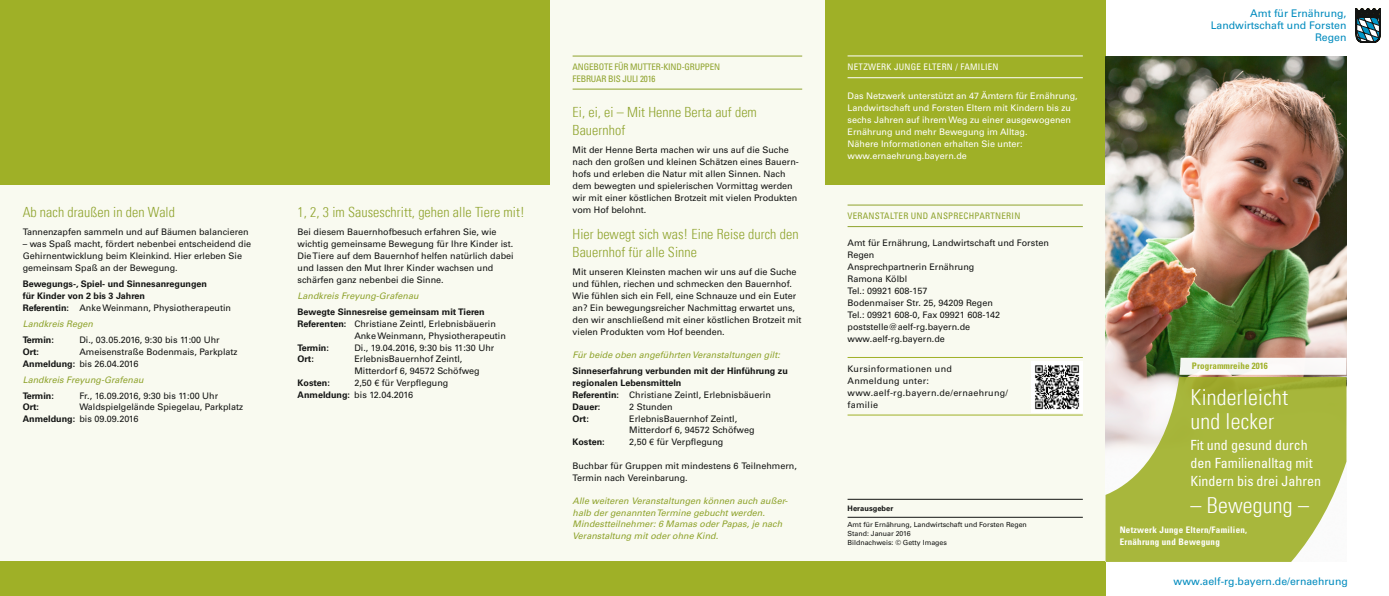
<style>
.page{position:relative;width:1389px;height:596px;background:#fff}
.page>*{position:absolute;margin:0;border:0;box-sizing:border-box;transform-origin:0 0}
.Titel_Hauptueberschr{font:300 condensed 22px/24px "Univers";letter-spacing:.01em;color:#fff}
.Ueberschrift{font:300 condensed 14px/18px "Univers";letter-spacing:.005em;color:#8fa32d}
.Titel_Ueberschrift{font:condensed 14px/18px "Univers LT Pro";color:#fff}
.Titel_Web{font:10.5px/12px "Univers LT Pro 55 Roman";color:#008bbe;text-align:right}
.Fliesstext_vA2{font:9px/12px "Univers LT Pro 55 Roman";color:#131413}
.Fakten{font:9px/11.8px "Univers LT Pro 55 Roman";color:#131413}
.Fliesstext_weiss{font:9px/12px "Univers LT Pro 55 Roman";color:#fff}
.Landkreis_vA4{font:italic 9px/11.8px "Univers LT Pro 55";color:#8fa32d}
.Kursform{font:700 9px/11.8px "Univers LT Pro 65";color:#131413}
.Anmeldung{font:9px/12px "Univers LT Pro 55 Roman";letter-spacing:.03em;color:#131413}
.Fliesstext_vA4{font:9px/12px "Univers LT Pro 55 Roman";color:#131413}
.Landkreis{font:italic 9px "Univers LT Pro 55";color:#8fa32d}
.Fakten_vA1_5{font:9px "Univers LT Pro 55 Roman";color:#131413}
.Titel_Netzwerk{font:700 condensed 9px/12px "Univers LT Pro";letter-spacing:.03em;color:#fff}
.Zwischenuebers_2_Lin{font:condensed 9px/11.5px "Univers LT Pro";letter-spacing:-.02em;color:#8fa32d}
.Fakten-2{font:700 9px "Univers LT Pro 65";color:#131413}
.Zwischenuebers_2_Lin-2{font:condensed 9px "Univers LT Pro";letter-spacing:.03em;color:#8fa32d}
.Zwischenhead_2_Linie{font:condensed 9px "Univers LT Pro";letter-spacing:.03em;color:#fff}
.Titel_Programm_Zeita{font:700 condensed 9px "Univers LT Pro";letter-spacing:.01em;color:#9fb027}
.Fakten_vA1_5-2{font:700 9px "Univers LT Pro 65";color:#131413}
.Impressum_Ueberschri{font:700 7.5px "Univers LT Pro 65";letter-spacing:.01em;color:#131413}
.Impressum{font:7px "Univers LT Pro 55 Roman";color:#131413}
.s1{font-family:"Univers LT Pro 65";font-weight:700}
</style>
<div class="page">
<div style="left:0;top:0;width:1106px;height:595px;background:#f9faf0"></div>
<div style="left:0;top:561px;width:275px;height:34px;background:#9fb027"></div>
<div style="left:275px;top:561px;width:275px;height:34px;background:#9fb027"></div>
<div style="left:550px;top:561px;width:275px;height:34px;background:#9fb027"></div>
<div style="left:825px;top:561px;width:281px;height:34px;background:#9fb027"></div>
<div style="left:0;top:0;width:275px;height:184px;background:#9fb027"></div>
<div style="left:275px;top:0;width:275px;height:184px;background:#9fb027"></div>
<div style="left:825px;top:0;width:281px;height:184px;background:#9fb027"></div>
<img style="left:1106px;top:57px;width:240px;height:320px">
<svg style="left:1179px;top:357px;width:167px;height:17px"></svg>
<svg style="left:1106px;top:377px;width:240px;height:184px;background:#b5c05c"></svg>
<hr style="left:848px;top:205px;width:235px;height:1px;background:#8fa32d">
<hr style="left:848px;top:226px;width:235px;height:1px;background:#8fa32d">
<hr style="left:848px;top:499px;width:235px;height:1px;background:#131413">
<hr style="left:848px;top:516px;width:235px;height:1px;background:#131413">
<hr style="left:848px;top:56px;width:235px;height:1px;background:#fff">
<hr style="left:848px;top:77px;width:235px;height:1px;background:#fff">
<hr style="left:848px;top:357px;width:235px;height:1px;background:#9fb027">
<hr style="left:848px;top:414px;width:235px;height:1px;background:#9fb027">
<img style="left:1032px;top:361px;width:51px;height:51px">
<hr style="left:573px;top:56px;width:229px;height:1px;background:#8fa32d">
<hr style="left:573px;top:89px;width:229px;height:1px;background:#8fa32d">
<svg style="left:1355px;top:8px;width:26px;height:35px"></svg>
<h2 class="Ueberschrift" style="left:23px;top:203px;width:154px">Ab nach draußen in den Wald</h2>
<p class="Fliesstext_vA2" style="left:23px;top:226px;width:227px">Tannenzapfen sammeln und auf Bäumen balancieren</p>
<p class="Fliesstext_vA2" style="left:23px;top:238px;width:230px">– was Spaß macht, fördert nebenbei entscheidend die<br>Gehirnentwicklung beim Kleinkind. Hier erleben Sie gemeinsam Spaß an der Bewegung.</p>
<p class="Kursform" style="left:23px;top:278px;width:186px">Bewegungs-, Spiel- und Sinnesanregungen für Kinder von 2 bis 3 Jahren</p>
<p class="Fakten" style="left:23px;top:301px;width:210px"><span class="s1">Referentin:</span> Anke Weinmann, Physiotherapeutin</p>
<p class="Landkreis" style="left:23px;top:318px;width:72px">Landkreis Regen</p>
<p class="Fakten_vA1_5-2" style="left:23px;top:334px;width:33px">Termin:</p>
<p class="Fakten_vA1_5" style="left:79px;top:334px;width:142px">Di., 03.05.2016, 9:30 bis 11:00 Uhr</p>
<p class="Fakten-2" style="left:23px;top:346px;width:18px">Ort:</p>
<p class="Fakten" style="left:79px;top:345px;width:160px">Ameisenstraße Bodenmais, Parkplatz</p>
<p class="Fakten" style="left:23px;top:357px;width:117px"><span class="s1">Anmeldung:</span> bis 26.04.2016</p>
<p class="Landkreis" style="left:23px;top:374px;width:122px">Landkreis Freyung-Grafenau</p>
<p class="Fakten_vA1_5-2" style="left:23px;top:390px;width:33px">Termin:</p>
<p class="Fakten_vA1_5" style="left:79px;top:390px;width:140px">Fr., 16.09.2016, 9:30 bis 11:00 Uhr</p>
<p class="Fakten-2" style="left:23px;top:401px;width:18px">Ort:</p>
<p class="Fakten" style="left:79px;top:401px;width:165px">Waldspielgelände Spiegelau, Parkplatz</p>
<p class="Fakten" style="left:23px;top:413px;width:117px"><span class="s1">Anmeldung:</span> bis 09.09.2016</p>
<h2 class="Ueberschrift" style="left:298px;top:203px;width:229px">1, 2, 3 im Sauseschritt, gehen alle Tiere mit!</h2>
<p class="Fliesstext_vA2" style="left:298px;top:226px;width:218px">Bei diesem Bauernhofbesuch erfahren Sie, wie wichtig gemeinsame Bewegung für Ihre Kinder ist.<br>Die Tiere auf dem Bauernhof helfen natürlich dabei und lassen den Mut Ihrer Kinder wachsen und schärfen ganz nebenbei die Sinne.</p>
<p class="Landkreis" style="left:298px;top:290px;width:122px">Landkreis Freyung-Grafenau</p>
<p class="Kursform" style="left:298px;top:306px;width:189px">Bewegte Sinnesreise gemeinsam mit Tieren</p>
<p class="Fakten" style="left:354px;top:318px;width:153px;text-indent:-57px"><span class="s1">Referenten:</span> Christiane Zeintl, Erlebnisbäuerin<br>Anke Weinmann, Physiotherapeutin</p>
<p class="Fakten-2" style="left:298px;top:342px;width:33px">Termin:</p>
<p class="Fakten" style="left:354px;top:341px;width:142px">Di., 19.04.2016, 9:30 bis 11:30 Uhr</p>
<p class="Fakten-2" style="left:298px;top:353px;width:18px">Ort:</p>
<p class="Fakten" style="left:354px;top:353px;width:127px">ErlebnisBauernhof Zeintl,<br>Mitterdorf 6, 94572 Schöfweg</p>
<p class="Fakten-2" style="left:298px;top:377px;width:34px">Kosten:</p>
<p class="Fakten" style="left:354px;top:377px;width:96px">2,50 € für Verpflegung</p>
<p class="Fakten" style="left:298px;top:388px;width:117px"><span class="s1">Anmeldung:</span> bis 12.04.2016</p>
<h1 class="Zwischenuebers_2_Lin" style="left:573px;top:61px;width:149px">ANGEBOTE FÜR MUTTER-KIND-GRUPPEN<br>FEBRUAR BIS JULI 2016</h1>
<h2 class="Ueberschrift" style="left:573px;top:103px;width:186px">Ei, ei, ei – Mit Henne Berta auf dem<br>Bauernhof</h2>
<p class="Fliesstext_vA2" style="left:573px;top:143px;width:228px">Mit der Henne Berta machen wir uns auf die Suche nach den großen und kleinen Schätzen eines Bauern&shy;hofs und erleben die Natur mit allen Sinnen. Nach dem bewegten und spielerischen Vormittag werden wir mit einer köstlichen Brotzeit mit vielen Produkten vom Hof belohnt.</p>
<h2 class="Ueberschrift" style="left:573px;top:225px;width:227px">Hier bewegt sich was! Eine Reise durch den<br>Bauernhof für alle Sinne</h2>
<p class="Fliesstext_vA2" style="left:573px;top:265px;width:230px">Mit unseren Kleinsten machen wir uns auf die Suche und fühlen, riechen und schmecken den Bauernhof.<br>Wie fühlen sich ein Fell, eine Schnauze und ein Euter an? Ein bewegungsreicher Nachmittag erwartet uns, den wir anschließend mit einer köstlichen Brotzeit mit vielen Produkten vom Hof beenden.</p>
<p class="Landkreis_vA4" style="left:573px;top:349px;width:209px">Für beide oben angeführten Veranstaltungen gilt:</p>
<p class="Kursform" style="left:573px;top:365px;width:217px">Sinneserfahrung verbunden mit der Hinführung zu regionalen Lebensmitteln</p>
<p class="Fakten" style="left:573px;top:388px;width:200px"><span class="s1">Referentin:</span> Christiane Zeintl, Erlebnisbäuerin</p>
<p class="Fakten-2" style="left:573px;top:401px;width:29px">Dauer:</p>
<p class="Fakten" style="left:629px;top:400px;width:45px">2 Stunden</p>
<p class="Fakten-2" style="left:573px;top:413px;width:18px">Ort:</p>
<p class="Fakten" style="left:629px;top:412px;width:127px">ErlebnisBauernhof Zeintl,<br>Mitterdorf 6, 94572 Schöfweg</p>
<p class="Fakten-2" style="left:573px;top:436px;width:34px">Kosten:</p>
<p class="Fakten" style="left:629px;top:436px;width:96px">2,50 € für Verpflegung</p>
<p class="Fliesstext_vA4" style="left:573px;top:459px;width:226px">Buchbar für Gruppen mit mindestens 6 Teilnehmern,<br>Termin nach Vereinbarung.</p>
<p class="Landkreis_vA4" style="left:573px;top:494px;width:216px">Alle weiteren Veranstaltungen können auch außer&shy;halb der genannten Termine gebucht werden.<br>Mindestteilnehmer: 6 Mamas oder Papas, je nach Veranstaltung mit oder ohne Kind.</p>
<h1 class="Zwischenhead_2_Linie" style="left:848px;top:61px;width:153px">NETZWERK JUNGE ELTERN / FAMILIEN</h1>
<p class="Fliesstext_weiss" style="left:848px;top:90px;width:232px">Das Netzwerk unterstützt an 47 Ämtern für Ernährung, Landwirtschaft und Forsten Eltern mit Kindern bis zu sechs Jahren auf ihrem Weg zu einer ausgewogenen Ernährung und mehr Bewegung im Alltag.<br>Nähere Informationen erhalten Sie unter: www.ernaehrung.bayern.de</p>
<h1 class="Zwischenuebers_2_Lin-2" style="left:848px;top:210px;width:174px">VERANSTALTER UND ANSPRECHPARTNERIN</h1>
<p class="Fliesstext_vA2" style="left:848px;top:236px;width:203px">Amt für Ernährung, Landwirtschaft und Forsten<br>Regen<br>Ansprechpartnerin Ernährung<br>Ramona Kölbl<br>Tel.: 09921 608-157<br>Bodenmaiser Str. 25, 94209 Regen<br>Tel.: 09921 608-0, Fax 09921 608-142 poststelle@aelf-rg.bayern.de www.aelf-rg.bayern.de</p>
<p class="Anmeldung" style="left:848px;top:362px;width:162px">Kursinformationen und<br>Anmeldung unter: www.aelf-rg.bayern.de/ernaehrung/ familie</p>
<p class="Impressum_Ueberschri" style="left:848px;top:503px;width:47px">Herausgeber</p>
<p class="Impressum" style="left:848px;top:520px;width:181px">Amt für Ernährung, Landwirtschaft und Forsten Regen</p>
<p class="Impressum" style="left:848px;top:529px;width:65px">Stand: Januar 2016</p>
<p class="Impressum" style="left:848px;top:538px;width:101px">Bildnachweis: © Getty Images</p>
<p class="Titel_Web" style="left:1211px;top:7px;width:137px">Amt für Ernährung,<br>Landwirtschaft und Forsten<br>Regen</p>
<p class="Titel_Programm_Zeita" style="left:1192px;top:360px;width:78px">Programmreihe 2016</p>
<p class="Titel_Hauptueberschr" style="left:1191px;top:384px;width:99px">Kinderleicht und lecker</p>
<p class="Titel_Ueberschrift" style="left:1191px;top:435px;width:132px">Fit und gesund durch den Familienalltag mit<br>Kindern bis drei Jahren</p>
<p class="Titel_Hauptueberschr" style="left:1191px;top:492px;width:120px">– Bewegung –</p>
<p class="Titel_Netzwerk" style="left:1120px;top:523px;width:129px">Netzwerk Junge Eltern/Familien,<br>Ernährung und Bewegung</p>
<p class="Titel_Web" style="left:1174px;top:574px;width:176px">www.aelf-rg.bayern.de/ernaehrung</p>
</div>
